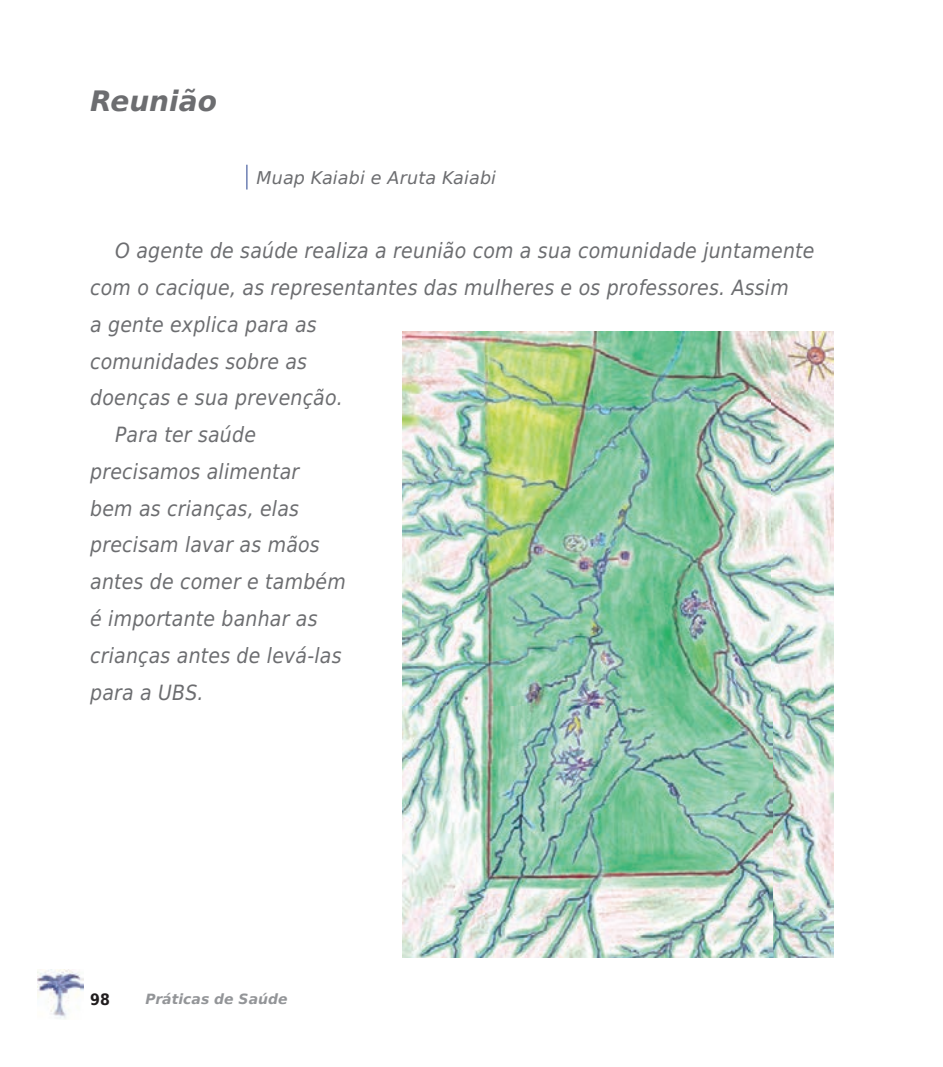
<style>
.page{position:relative;width:943px;height:1067px;background:#fff}
.page>*{position:absolute;margin:0;border:0;box-sizing:border-box;transform-origin:0 0}
.t1{font:italic 700 28px "DejaVu Sans";color:#6c6d70}
.t2{font:italic 21px "DejaVu Sans Condensed";letter-spacing:.01em;color:#6c6d70}
.t3{font:italic 17.5px "DejaVu Sans";letter-spacing:.01em;color:#6c6d70}
.t4{font:700 15.75px "DejaVu Sans Condensed";color:#201d1e}
.t5{font:italic 700 14px "DejaVu Sans";color:#939598}
</style>
<div class="page">
<img style="left:38px;top:969px;width:46px;height:49px">
<img style="left:402px;top:332px;width:431px;height:624px">
<svg style="left:246px;top:165px;width:1px;height:24px"></svg>
<h1 class="t1" style="left:90px;top:80px;width:128px">Reunião</h1>
<p class="t3" style="left:256px;top:165px;width:241px">Muap Kaiabi e Aruta Kaiabi</p>
<p class="t2" style="left:115px;top:236px;width:701px">O agente de saúde realiza a reunião com a sua comunidade juntamente</p>
<p class="t2" style="left:90px;top:272px;width:700px">com o cacique, as representantes das mulheres e os professores. Assim</p>
<p class="t2" style="left:90px;top:309px;width:228px">a gente explica para as</p>
<p class="t2" style="left:90px;top:346px;width:218px">comunidades sobre as</p>
<p class="t2" style="left:90px;top:383px;width:254px">doenças e sua prevenção.</p>
<p class="t2" style="left:115px;top:419px;width:142px">Para ter saúde</p>
<p class="t2" style="left:90px;top:456px;width:211px">precisamos alimentar</p>
<p class="t2" style="left:90px;top:493px;width:210px">bem as crianças, elas</p>
<p class="t2" style="left:90px;top:530px;width:231px">precisam lavar as mãos</p>
<p class="t2" style="left:90px;top:566px;width:257px">antes de comer e também</p>
<p class="t2" style="left:90px;top:603px;width:229px">é importante banhar as</p>
<p class="t2" style="left:90px;top:640px;width:253px">crianças antes de levá-las</p>
<p class="t2" style="left:90px;top:677px;width:115px">para a UBS.</p>
<p class="t4" style="left:90px;top:985px;width:21px">98</p>
<p class="t5" style="left:145px;top:988px;width:144px">Práticas de Saúde</p>
</div>
